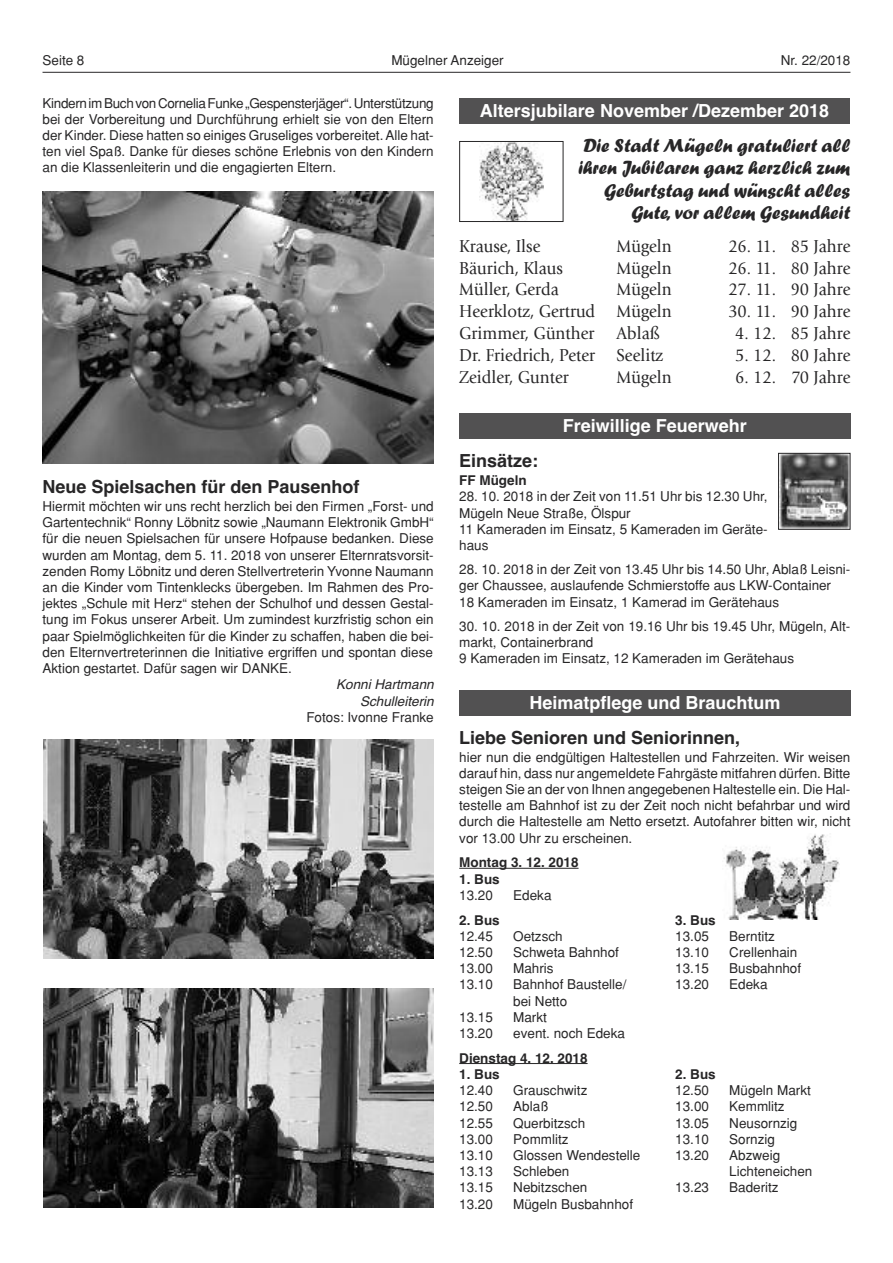
<style>
.page{position:relative;width:893px;height:1263px;background:#fff}
.page>*{position:absolute;margin:0;border:0;box-sizing:border-box;transform-origin:0 0}
.t1{font:19.5px/22.5px "Forte";color:#272627;text-align:right}
.t2{font:18px "Giovanni";color:#272627;scale:.93 1}
.t3{font:700 18px "Helvetica";color:#fff}
.t4{font:700 18px "Helvetica";color:#272627}
.t5{font:13.5px/16.2px "Helvetica";color:#272627;text-align:justify}
.t6{font:700 13.5px "Helvetica";color:#272627}
.t7{font:italic 13.5px/16.2px "Helvetica";color:#272627;text-align:right}
</style>
<div class="page">
<img style="left:724px;top:834px;width:116px;height:85px">
<hr style="left:43px;top:72px;width:807px;height:1px;background:#272627">
<img style="left:43px;top:739px;width:390px;height:219px">
<img style="left:43px;top:988px;width:390px;height:220px">
<img style="left:43px;top:192px;width:391px;height:272px">
<div style="left:459px;top:98px;width:391px;height:25px;background:#525152"></div>
<img style="left:479px;top:143px;width:65px;height:77px">
<div style="left:459px;top:141px;width:104px;height:81px;border:1px solid #272627"></div>
<div style="left:459px;top:413px;width:391px;height:26px;background:#525152"></div>
<img style="left:780px;top:455px;width:68px;height:73px">
<div style="left:778px;top:453px;width:72px;height:77px;border:1px solid #272627"></div>
<hr style="left:459px;top:868px;width:120px;height:1px;background:#272627">
<hr style="left:459px;top:1063px;width:129px;height:1px;background:#272627">
<div style="left:459px;top:690px;width:391px;height:25px;background:#525152"></div>
<p class="t5" style="left:43px;top:52px;width:43px">Seite 8</p>
<p class="t5" style="left:391px;top:52px;width:114px">Mügelner Anzeiger</p>
<p class="t5" style="left:781px;top:52px;width:71px">Nr. 22/2018</p>
<p class="t5" style="left:43px;top:95px;width:393px">KindernimBuchvonCorneliaFunke„Gespensterjäger“.Unterstützung bei der Vorbereitung und Durchführung erhielt sie von den Eltern der Kinder. Diese hatten so einiges Gruseliges vorbereitet.Alle hat&shy;ten viel Spaß. Danke für dieses schöne Erlebnis von den Kindern an die Klassenleiterin und die engagierten Eltern.</p>
<h2 class="t4" style="left:43px;top:476px;width:319px">Neue Spielsachen für den Pausenhof</h2>
<p class="t5" style="left:43px;top:498px;width:393px">Hiermit möchten wir uns recht herzlich bei den Firmen „Forst- und Gartentechnik“ Ronny Löbnitz sowie „Naumann Elektronik GmbH“ für die neuen Spielsachen für unsere Hofpause bedanken. Diese wurden am Montag, dem 5. 11. 2018 von unserer Elternratsvorsit&shy;zenden Romy Löbnitz und deren Stellvertreterin Yvonne Naumann an die Kinder vom Tintenklecks übergeben. Im Rahmen des Pro&shy;jektes „Schule mit Herz“ stehen der Schulhof und dessen Gestal&shy;tung im Fokus unserer Arbeit. Um zumindest kurzfristig schon ein paar Spielmöglichkeiten für die Kinder zu schaffen, haben die bei&shy;den Elternvertreterinnen die Initiative ergriffen und spontan diese Aktion gestartet. Dafür sagen wir DANKE.</p>
<p class="t7" style="left:336px;top:677px;width:99px">Konni Hartmann<br>Schulleiterin</p>
<p class="t5" style="left:306px;top:709px;width:129px">Fotos: Ivonne Franke</p>
<h2 class="t3" style="left:480px;top:100px;width:351px">Altersjubilare November /Dezember 2018</h2>
<h1 class="t1" style="left:578px;top:135px;width:274px">Die Stadt Mügeln gratuliert all ihren Jubilaren ganz herzlich zum<br>Geburtstag und wünscht alles<br>Gute, vor allem Gesundheit</h1>
<h2 class="t2" style="left:459px;top:239px;width:89px">Krause, Ilse</h2>
<h2 class="t2" style="left:617px;top:239px;width:61px">Mügeln</h2>
<h2 class="t2" style="left:728px;top:239px;width:133px">26. 11. 85 Jahre</h2>
<h2 class="t2" style="left:459px;top:261px;width:113px">Bäurich, Klaus</h2>
<h2 class="t2" style="left:617px;top:261px;width:61px">Mügeln</h2>
<h2 class="t2" style="left:728px;top:261px;width:133px">26. 11. 80 Jahre</h2>
<h2 class="t2" style="left:459px;top:282px;width:108px">Müller, Gerda</h2>
<h2 class="t2" style="left:617px;top:282px;width:61px">Mügeln</h2>
<h2 class="t2" style="left:728px;top:282px;width:133px">27. 11. 90 Jahre</h2>
<h2 class="t2" style="left:459px;top:304px;width:230px">Heerklotz, Gertrud Mügeln</h2>
<h2 class="t2" style="left:729px;top:304px;width:133px">30. 11. 90 Jahre</h2>
<h2 class="t2" style="left:459px;top:326px;width:217px">Grimmer, Günther Ablaß</h2>
<h2 class="t2" style="left:735px;top:326px;width:125px">4. 12. 85 Jahre</h2>
<h2 class="t2" style="left:459px;top:348px;width:221px">Dr. Friedrich, Peter Seelitz</h2>
<h2 class="t2" style="left:735px;top:348px;width:125px">5. 12. 80 Jahre</h2>
<h2 class="t2" style="left:459px;top:369px;width:119px">Zeidler, Gunter</h2>
<h2 class="t2" style="left:617px;top:369px;width:61px">Mügeln</h2>
<h2 class="t2" style="left:735px;top:369px;width:125px">6. 12. 70 Jahre</h2>
<h2 class="t3" style="left:563px;top:416px;width:186px">Freiwillige Feuerwehr</h2>
<h2 class="t4" style="left:459px;top:450px;width:81px">Einsätze:</h2>
<p class="t6" style="left:459px;top:473px;width:69px">FF Mügeln</p>
<p class="t5" style="left:459px;top:489px;width:310px;text-align:left">28. 10. 2018 in der Zeit von 11.51 Uhr bis 12.30 Uhr,<br>Mügeln Neue Straße, Ölspur<br>11 Kameraden im Einsatz, 5 Kameraden im Geräte&shy;haus</p>
<p class="t5" style="left:459px;top:561px;width:393px;text-align:left">28. 10. 2018 in der Zeit von 13.45 Uhr bis 14.50 Uhr, Ablaß Leisni&shy;ger Chaussee, auslaufende Schmierstoffe aus LKW-Container<br>18 Kameraden im Einsatz, 1 Kamerad im Gerätehaus</p>
<p class="t5" style="left:459px;top:618px;width:393px;text-align:left">30. 10. 2018 in der Zeit von 19.16 Uhr bis 19.45 Uhr, Mügeln, Alt&shy;markt, Containerbrand<br>9 Kameraden im Einsatz, 12 Kameraden im Gerätehaus</p>
<h2 class="t3" style="left:529px;top:692px;width:253px">Heimatpflege und Brauchtum</h2>
<h2 class="t4" style="left:459px;top:727px;width:283px">Liebe Senioren und Seniorinnen,</h2>
<p class="t5" style="left:459px;top:749px;width:393px">hier nun die endgültigen Haltestellen und Fahrzeiten. Wir weisen darauf hin, dass nur angemeldete Fahrgäste mitfahren dürfen. Bitte steigen Sie an der von Ihnen angegebenen Haltestelle ein. Die Hal&shy;testelle am Bahnhof ist zu der Zeit noch nicht befahrbar und wird durch die Haltestelle am Netto ersetzt. Autofahrer bitten wir, nicht vor 13.00 Uhr zu erscheinen.</p>
<p class="t6" style="left:459px;top:855px;width:121px">Montag 3. 12. 2018</p>
<p class="t6" style="left:459px;top:871px;width:42px">1. Bus</p>
<p class="t5" style="left:459px;top:887px;width:35px">13.20</p>
<p class="t5" style="left:513px;top:887px;width:40px">Edeka</p>
<p class="t6" style="left:459px;top:912px;width:42px">2. Bus</p>
<p class="t6" style="left:675px;top:912px;width:42px">3. Bus</p>
<p class="t5" style="left:459px;top:928px;width:35px">12.45</p>
<p class="t5" style="left:513px;top:928px;width:51px">Oetzsch</p>
<p class="t5" style="left:675px;top:928px;width:35px">13.05</p>
<p class="t5" style="left:729px;top:928px;width:47px">Berntitz</p>
<p class="t5" style="left:459px;top:944px;width:35px">12.50</p>
<p class="t5" style="left:513px;top:944px;width:107px">Schweta Bahnhof</p>
<p class="t5" style="left:675px;top:944px;width:35px">13.10</p>
<p class="t5" style="left:729px;top:944px;width:70px">Crellenhain</p>
<p class="t5" style="left:459px;top:960px;width:35px">13.00</p>
<p class="t5" style="left:513px;top:960px;width:42px">Mahris</p>
<p class="t5" style="left:675px;top:960px;width:35px">13.15</p>
<p class="t5" style="left:729px;top:960px;width:73px">Busbahnhof</p>
<p class="t5" style="left:459px;top:976px;width:35px">13.10</p>
<p class="t5" style="left:513px;top:976px;width:115px">Bahnhof Baustelle/</p>
<p class="t5" style="left:675px;top:976px;width:35px">13.20</p>
<p class="t5" style="left:729px;top:976px;width:40px">Edeka</p>
<p class="t5" style="left:513px;top:993px;width:55px">bei Netto</p>
<p class="t5" style="left:459px;top:1009px;width:35px">13.15</p>
<p class="t5" style="left:513px;top:1009px;width:35px">Markt</p>
<p class="t5" style="left:459px;top:1025px;width:35px">13.20</p>
<p class="t5" style="left:513px;top:1025px;width:113px">event. noch Edeka</p>
<p class="t6" style="left:459px;top:1050px;width:130px">Dienstag 4. 12. 2018</p>
<p class="t6" style="left:459px;top:1066px;width:42px">1. Bus</p>
<p class="t6" style="left:675px;top:1066px;width:42px">2. Bus</p>
<p class="t5" style="left:459px;top:1082px;width:35px">12.40</p>
<p class="t5" style="left:513px;top:1082px;width:76px">Grauschwitz</p>
<p class="t5" style="left:675px;top:1082px;width:35px">12.50</p>
<p class="t5" style="left:729px;top:1082px;width:83px">Mügeln Markt</p>
<p class="t5" style="left:459px;top:1099px;width:35px">12.50</p>
<p class="t5" style="left:513px;top:1099px;width:37px">Ablaß</p>
<p class="t5" style="left:675px;top:1099px;width:35px">13.00</p>
<p class="t5" style="left:729px;top:1099px;width:57px">Kemmlitz</p>
<p class="t5" style="left:459px;top:1115px;width:35px">12.55</p>
<p class="t5" style="left:513px;top:1115px;width:73px">Querbitzsch</p>
<p class="t5" style="left:675px;top:1115px;width:35px">13.05</p>
<p class="t5" style="left:729px;top:1115px;width:70px">Neusornzig</p>
<p class="t5" style="left:459px;top:1131px;width:35px">13.00</p>
<p class="t5" style="left:513px;top:1131px;width:57px">Pommlitz</p>
<p class="t5" style="left:675px;top:1131px;width:35px">13.10</p>
<p class="t5" style="left:729px;top:1131px;width:47px">Sornzig</p>
<p class="t5" style="left:459px;top:1147px;width:35px">13.10</p>
<p class="t5" style="left:513px;top:1147px;width:129px">Glossen Wendestelle</p>
<p class="t5" style="left:675px;top:1147px;width:35px">13.20</p>
<p class="t5" style="left:729px;top:1147px;width:52px">Abzweig</p>
<p class="t5" style="left:459px;top:1163px;width:35px">13.13</p>
<p class="t5" style="left:513px;top:1163px;width:58px">Schleben</p>
<p class="t5" style="left:729px;top:1163px;width:85px">Lichteneichen</p>
<p class="t5" style="left:459px;top:1180px;width:35px">13.15</p>
<p class="t5" style="left:513px;top:1180px;width:76px">Nebitzschen</p>
<p class="t5" style="left:675px;top:1180px;width:35px">13.23</p>
<p class="t5" style="left:729px;top:1180px;width:51px">Baderitz</p>
<p class="t5" style="left:459px;top:1196px;width:35px">13.20</p>
<p class="t5" style="left:513px;top:1196px;width:121px">Mügeln Busbahnhof</p>
</div>
